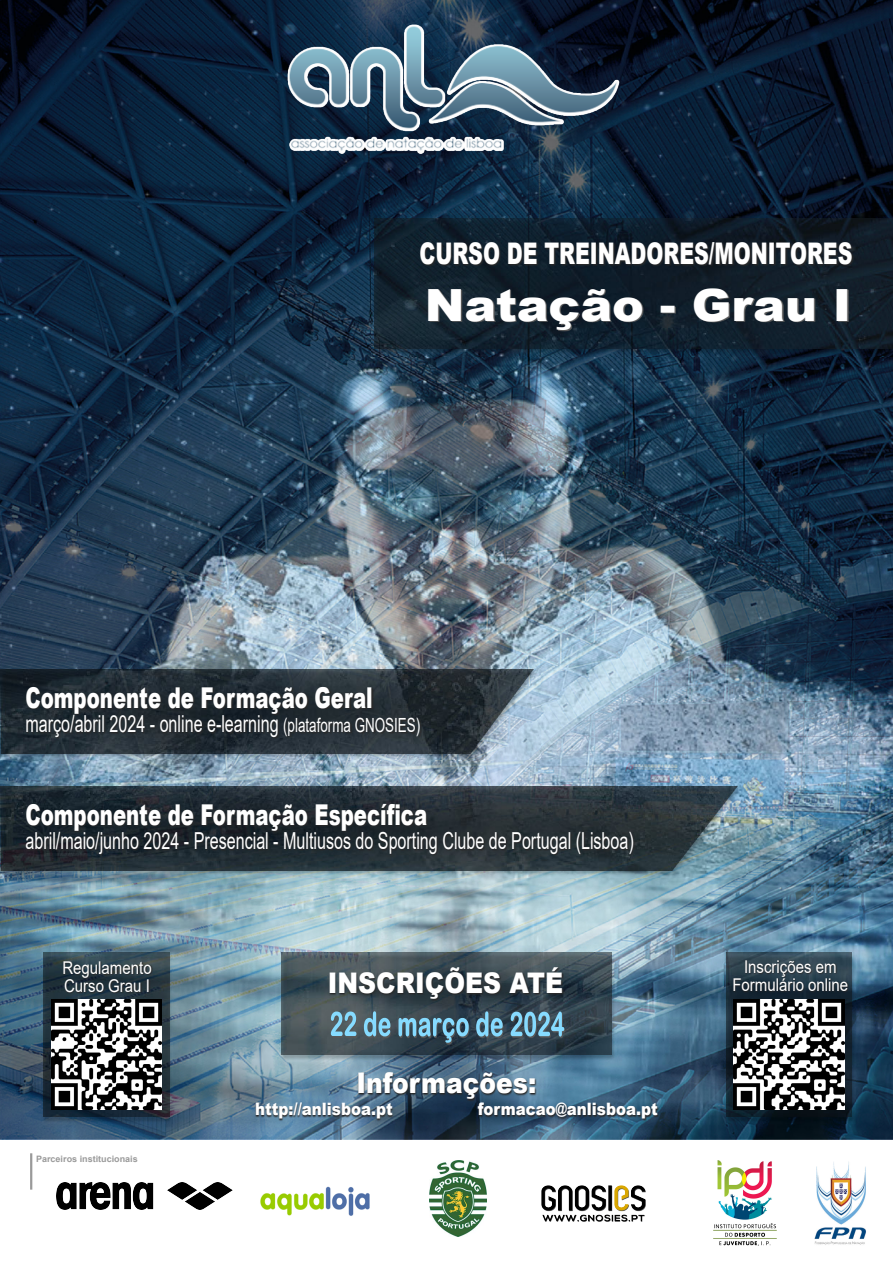
<style>
.page{position:relative;width:893px;height:1263px;background:#fff}
.page>*{position:absolute;margin:0;border:0;box-sizing:border-box;transform-origin:0 0}
.t1{font:900 44.4px "Arial";color:#fff;scale:1.07 1}
.t2{font:900 29.85px "Arial";color:#fff;scale:.69 1}
.t3{font:900 28.65px "Arial";color:#fff;scale:.69 1}
.t4{font:900 28.5px "Arial";color:#fff;scale:.88 1}
.t5{font:23.4px "Arial";color:#fff;scale:.69 1}
.t6{font:17.55px/17.5px "Arial";color:#fff;text-align:center;scale:.85 1}
.t7{font:900 17.1px "Arial";color:#fff;scale:.88 1}
.t8{font:700 8.85px "Arial";color:#9a9a9a}
.s1{font-size:19.5px}
</style>
<div class="page">
<img style="left:814px;top:1162px;width:52px;height:83px">
<hr style="left:30px;top:1153px;width:2px;height:36px;background:#9a9a9a">
<img style="left:260px;top:1186px;width:110px;height:30px">
<img style="left:56px;top:1183px;width:177px;height:27px">
<img style="left:714px;top:1161px;width:63px;height:85px">
<img style="left:430px;top:1161px;width:56px;height:76px">
<img style="left:541px;top:1185px;width:105px;height:37px">
<img style="left:0;top:0;width:893px;height:1140px">
<img style="left:264px;top:18px;width:364px;height:144px">
<img style="left:267px;top:20px;width:359px;height:140px">
<img style="left:372px;top:217px;width:521px;height:140px">
<img style="left:375px;top:219px;width:518px;height:129px">
<img style="left:419px;top:230px;width:444px;height:45px">
<img style="left:425px;top:272px;width:448px;height:64px">
<img style="left:0;top:667px;width:540px;height:92px">
<img style="left:0;top:669px;width:534px;height:84px">
<img style="left:25px;top:675px;width:403px;height:72px">
<img style="left:0;top:783px;width:745px;height:94px">
<img style="left:0;top:786px;width:737px;height:84px">
<img style="left:25px;top:792px;width:618px;height:73px">
<img style="left:279px;top:952px;width:337px;height:108px">
<img style="left:281px;top:953px;width:330px;height:102px">
<img style="left:326px;top:960px;width:251px;height:45px">
<img style="left:330px;top:1002px;width:245px;height:42px">
<svg style="left:331px;top:1011px;width:25px;height:25px"></svg>
<svg style="left:364px;top:1011px;width:26px;height:25px"></svg>
<svg style="left:398px;top:1018px;width:71px;height:25px;background:#558094"></svg>
<svg style="left:476px;top:1011px;width:27px;height:25px"></svg>
<svg style="left:511px;top:1011px;width:53px;height:25px"></svg>
<img style="left:724px;top:952px;width:131px;height:171px">
<img style="left:726px;top:952px;width:126px;height:164px">
<img style="left:734px;top:999px;width:110px;height:111px">
<img style="left:732px;top:955px;width:125px;height:42px">
<img style="left:42px;top:952px;width:131px;height:171px">
<img style="left:44px;top:952px;width:125px;height:164px">
<img style="left:51px;top:999px;width:111px;height:111px">
<img style="left:62px;top:956px;width:98px;height:42px">
<img style="left:234px;top:1060px;width:433px;height:73px">
<p class="t2" style="left:419px;top:242px;width:629px">CURSO DE TREINADORES/MONITORES</p>
<h1 class="t1" style="left:425px;top:289px;width:400px">Natação - Grau I</h1>
<p class="t3" style="left:26px;top:687px;width:505px">Componente de Formação Geral</p>
<p class="t5" style="left:25px;top:715px;width:574px">março/abril 2024 - online e-learning <span class="s1">(plataforma GNOSIES)</span></p>
<p class="t3" style="left:26px;top:804px;width:584px">Componente de Formação Específica</p>
<p class="t5" style="left:25px;top:832px;width:883px">abril/maio/junho 2024 - Presencial - Multiusos do Sporting Clube de Portugal (Lisboa)</p>
<p class="t6" style="left:62px;top:961px;width:107px;text-align:left">Regulamento<br>Curso Grau I</p>
<p class="t8" style="left:36px;top:1156px;width:103px">Parceiros institucionais</p>
<p class="t4" style="left:328px;top:972px;width:269px">INSCRIÇÕES ATÉ</p>
<p class="t6" style="left:732px;top:960px;width:138px">Inscrições em<br>Formulário online</p>
<p class="t4" style="left:357px;top:1073px;width:206px">Informações:</p>
<p class="t7" style="left:255px;top:1102px;width:158px">http://anlisboa.pt</p>
<p class="t7" style="left:478px;top:1103px;width:206px">formacao@anlisboa.pt</p>
</div>
